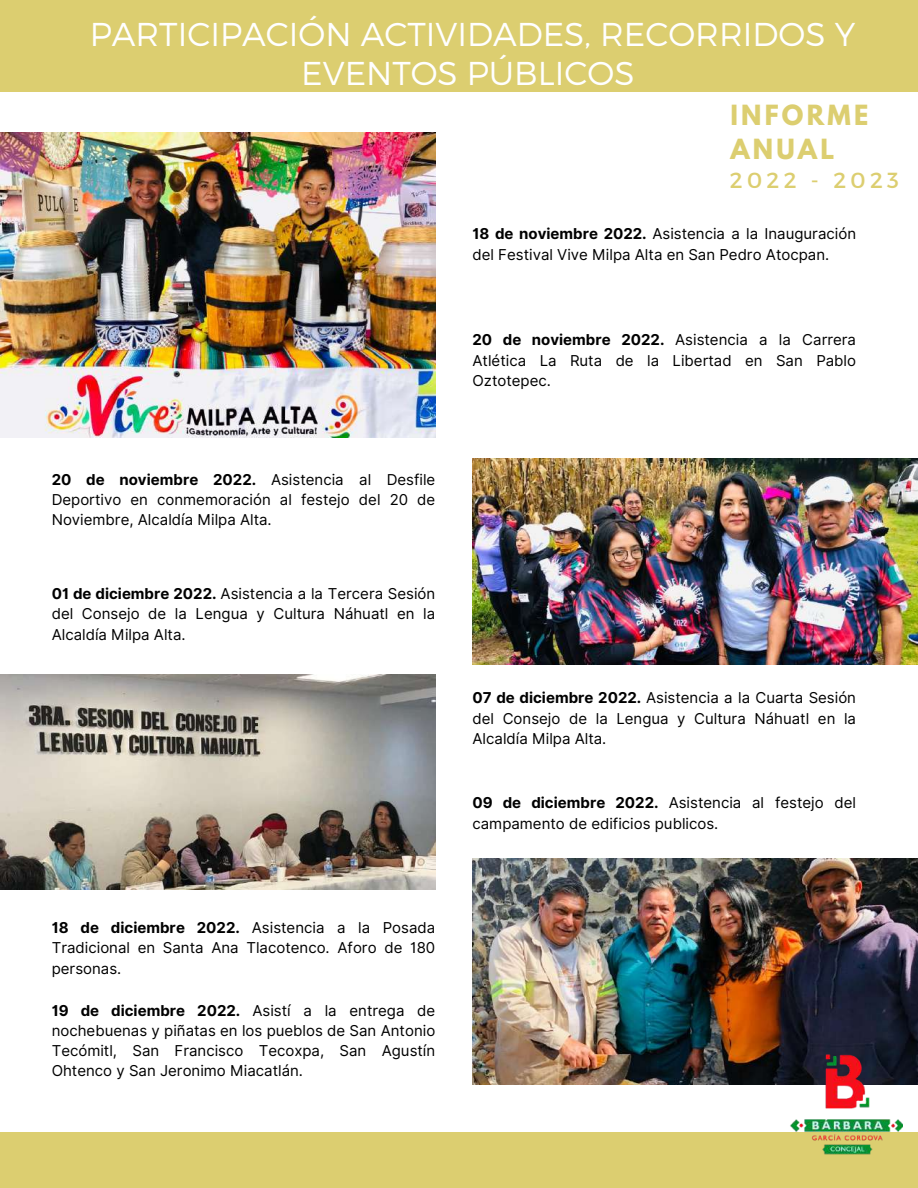
<style>
.page{position:relative;width:918px;height:1188px;background:#fff}
.page>*{position:absolute;margin:0;border:0;box-sizing:border-box;transform-origin:0 0}
.t1{font:300 33px/39.3px "Montserrat";color:#fff;text-align:center}
.t2{font:700 24.6px/33.8px "League Spartan";letter-spacing:.13em;color:#dcce70}
.t3{font:21.9px "Montserrat";letter-spacing:.2em;color:#dcce70}
.t4{font:15px/20.2px "Inter";color:#000;text-align:justify}
.s1{font-weight:700}
</style>
<div class="page">
<img style="left:0;top:133px;width:435px;height:305px">
<div style="left:0;top:0;width:918px;height:92px;background:#dcce70"></div>
<div style="left:0;top:1132px;width:918px;height:56px;background:#dcce70"></div>
<img style="left:472px;top:459px;width:446px;height:206px">
<img style="left:472px;top:859px;width:446px;height:226px">
<img style="left:787px;top:1046px;width:116px;height:109px">
<img style="left:0;top:674px;width:435px;height:215px">
<h1 class="t1" style="left:90px;top:13px;width:767px">PARTICIPACIÓN ACTIVIDADES, RECORRIDOS Y<br>EVENTOS PÚBLICOS</h1>
<h2 class="t2" style="left:730px;top:101px;width:139px">INFORME<br>ANUAL</h2>
<h3 class="t3" style="left:730px;top:166px;width:171px">2022 - 2023</h3>
<p class="t4" style="left:472px;top:224px;width:385px"><span class="s1">18 de noviembre 2022.</span> Asistencia a la Inauguración del Festival Vive Milpa Alta en San Pedro Atocpan.</p>
<p class="t4" style="left:52px;top:469px;width:385px"><span class="s1">20 de noviembre 2022.</span> Asistencia al Desfile Deportivo en conmemoración al festejo del 20 de Noviembre, Alcaldía Milpa Alta.</p>
<p class="t4" style="left:52px;top:584px;width:385px"><span class="s1">01 de diciembre 2022.</span> Asistencia a la Tercera Sesión del Consejo de la Lengua y Cultura Náhuatl en la Alcaldía Milpa Alta.</p>
<p class="t4" style="left:52px;top:918px;width:385px"><span class="s1">18 de diciembre 2022.</span> Asistencia a la Posada Tradicional en Santa Ana Tlacotenco. Aforo de 180 personas.</p>
<p class="t4" style="left:52px;top:1000px;width:385px"><span class="s1">19 de diciembre 2022.</span> Asistí a la entrega de nochebuenas y piñatas en los pueblos de San Antonio Tecómitl, San Francisco Tecoxpa, San Agustín Ohtenco y San Jeronimo Miacatlán.</p>
<p class="t4" style="left:472px;top:330px;width:385px"><span class="s1">20 de noviembre 2022.</span> Asistencia a la Carrera Atlética La Ruta de la Libertad en San Pablo Oztotepec.</p>
<p class="t4" style="left:472px;top:688px;width:385px"><span class="s1">07 de diciembre 2022.</span> Asistencia a la Cuarta Sesión del Consejo de la Lengua y Cultura Náhuatl en la Alcaldía Milpa Alta.</p>
<p class="t4" style="left:472px;top:793px;width:385px"><span class="s1">09 de diciembre 2022.</span> Asistencia al festejo del campamento de edificios publicos.</p>
</div>
